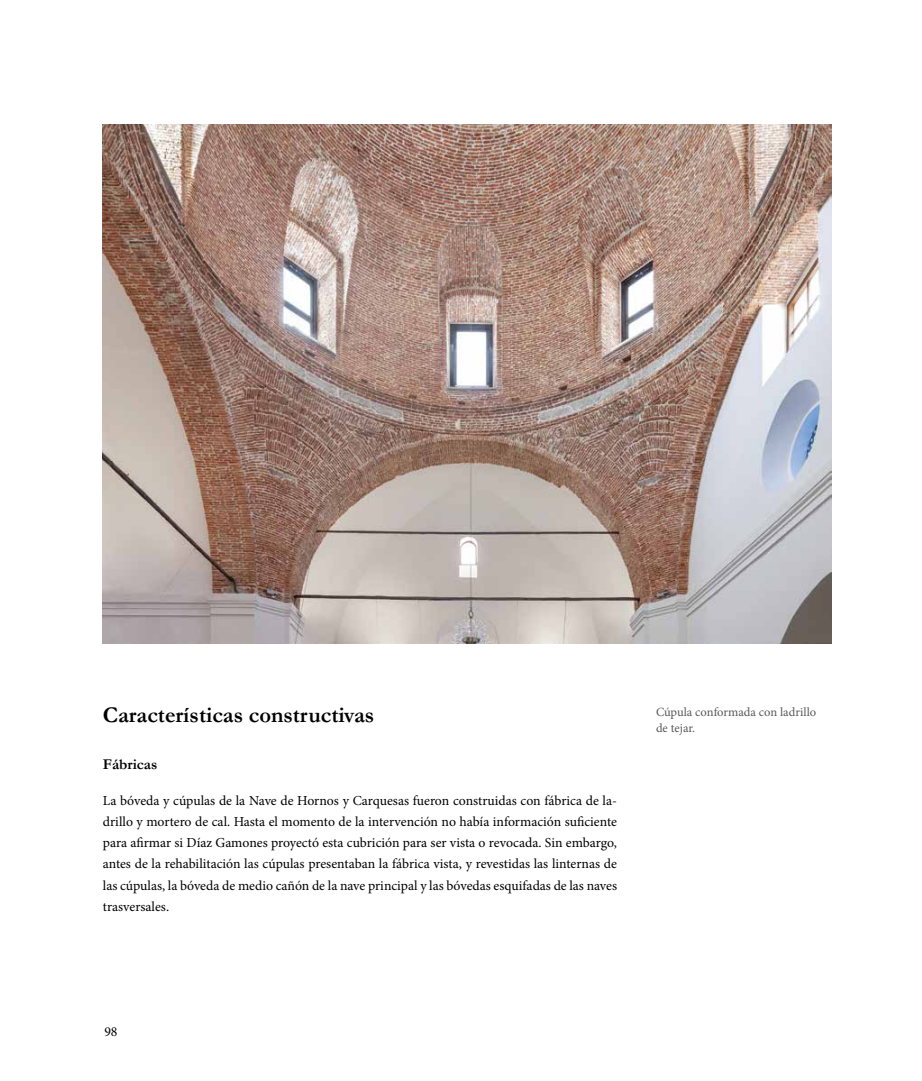
<style>
.page{position:relative;width:922px;height:1081px;background:#fff}
.page>*{position:absolute;margin:0;border:0;box-sizing:border-box;transform-origin:0 0}
.t1{font:700 22.5px "Garamond";color:#000}
.t2{font:700 15px "Garamond";color:#000}
.t3{font:13.75px/21.2px "Minion Pro";color:#000;text-align:justify}
.t4{font:12.5px/16.2px "Minion Pro";color:#58595b}
</style>
<div class="page">
<img style="left:103px;top:124px;width:728px;height:519px">
<h1 class="t1" style="left:103px;top:699px;width:273px">Características constructivas</h1>
<p class="t2" style="left:103px;top:754px;width:56px">Fábricas</p>
<p class="t3" style="left:103px;top:790px;width:515px">La bóveda y cúpulas de la Nave de Hornos y Carquesas fueron construidas con fábrica de la&shy;drillo y mortero de cal. Hasta el momento de la intervención no había información suficiente para afirmar si Díaz Gamones proyectó esta cubrición para ser vista o revocada. Sin embargo, antes de la rehabilitación las cúpulas presentaban la fábrica vista, y revestidas las linternas de las cúpulas, la bóveda de medio cañón de la nave principal y las bóvedas esquifadas de las naves trasversales.</p>
<p class="t4" style="left:656px;top:704px;width:162px">Cúpula conformada con ladrillo de tejar.</p>
<p class="t3" style="left:104px;top:1021px;width:15px">98</p>
</div>
